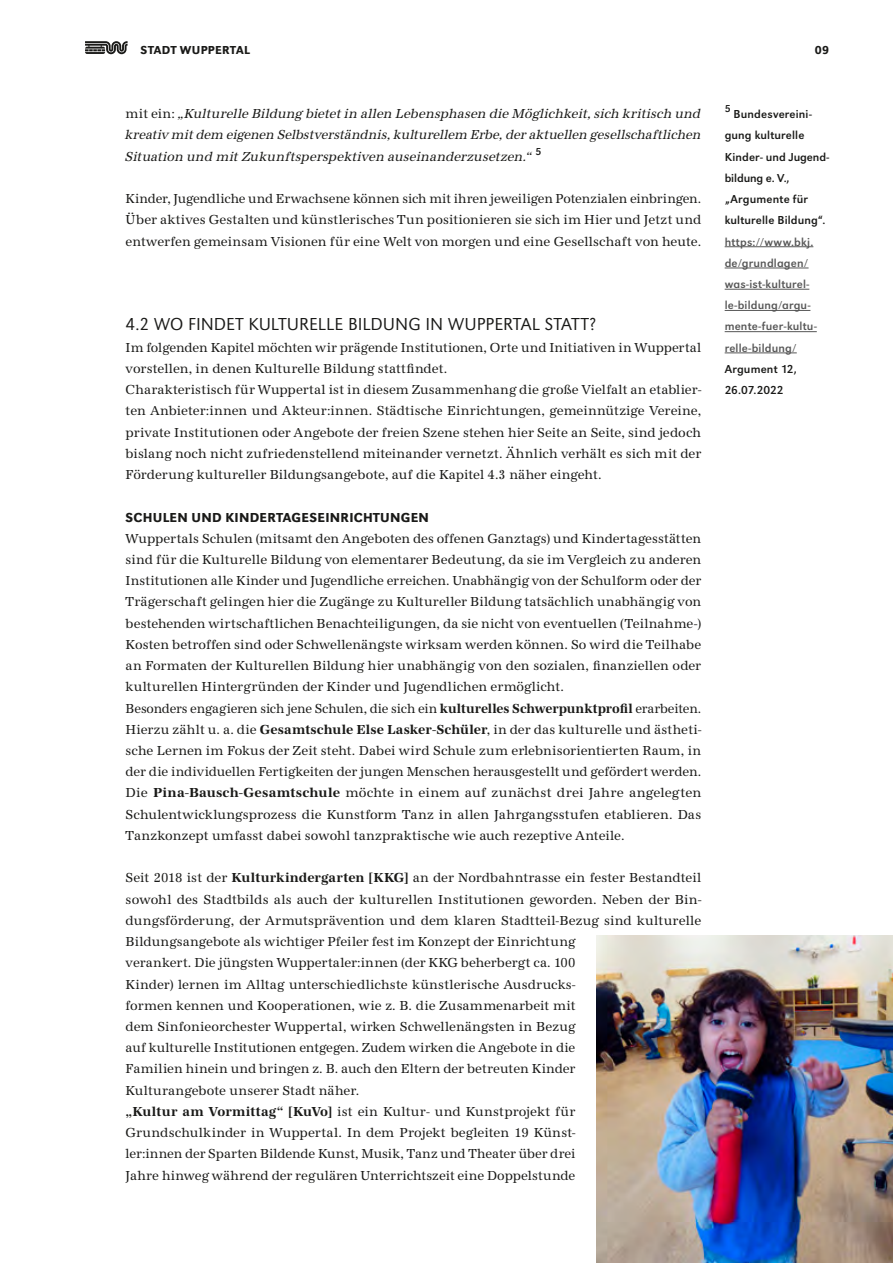
<style>
.page{position:relative;width:893px;height:1263px;background:#fff}
.page>*{position:absolute;margin:0;border:0;box-sizing:border-box;transform-origin:0 0}
.Subline_12pt{font:300 18px "URW Grotesk";color:#1a1a18}
.Fließtext_URW-Antiqu{font:13.5px/21.3px "URW Antiqua Nar";color:#1a1a18;text-align:justify}
.Fließtext_URW-Antiqu-2{font:italic 13.5px/21.1px "URW Antiqua Nar";letter-spacing:.01em;color:#1a1a18;text-align:justify}
.Subline_Innen_9pt{font:500 13.5px "URW Grotesk";letter-spacing:.02em;color:#1a1a18}
.Infotext_8pt{font:12px/21.3px "URW Grotesk";letter-spacing:.01em;color:#1a1a18}
.Infotext_8pt-2{font:12px/21.1px "URW Grotesk";letter-spacing:.015em;color:#565656}
.t1{font:500 12px "URW Grotesk";letter-spacing:.025em;color:#1a1a18}
.Infotext_8pt-3{font:10.5px "URW Grotesk";color:#1a1a18}
.s1{font-style:normal}
.s2{font-weight:700}
</style>
<div class="page">
<svg style="left:85px;top:41px;width:43px;height:13px"></svg>
<img style="left:597px;top:935px;width:296px;height:328px">
<hr style="left:725px;top:246px;width:88px;height:1px;background:#565656">
<hr style="left:725px;top:268px;width:84px;height:1px;background:#565656">
<hr style="left:725px;top:289px;width:84px;height:1px;background:#565656">
<hr style="left:725px;top:310px;width:85px;height:1px;background:#565656">
<hr style="left:725px;top:331px;width:92px;height:1px;background:#565656">
<hr style="left:725px;top:353px;width:72px;height:1px;background:#565656">
<p class="t1" style="left:141px;top:43px;width:111px">STADT WUPPERTAL</p>
<p class="t1" style="left:815px;top:43px;width:16px">09</p>
<p class="Fließtext_URW-Antiqu-2" style="left:126px;top:103px;width:577px"><span class="s1">mit ein:</span> „Kulturelle Bildung bietet in allen Lebensphasen die Möglichkeit, sich kritisch und kreativ mit dem eigenen Selbstverständnis, kulturellem Erbe, der aktuellen gesellschaftlichen Situation und mit Zukunftsperspektiven auseinanderzusetzen.“ <sup>5</sup></p>
<p class="Fließtext_URW-Antiqu" style="left:126px;top:188px;width:577px">Kinder, Jugendliche und Erwachsene können sich mit ihren jeweiligen Potenzialen einbringen.<br>Über aktives Gestalten und künstlerisches Tun positionieren sie sich im Hier und Jetzt und entwerfen gemeinsam Visionen für eine Welt von morgen und eine Gesellschaft von heute.</p>
<p class="Subline_12pt" style="left:126px;top:314px;width:472px">4.2 WO FINDET KULTURELLE BILDUNG IN WUPPERTAL STATT?</p>
<p class="Fließtext_URW-Antiqu" style="left:126px;top:337px;width:577px">Im folgenden Kapitel möchten wir prägende Institutionen, Orte und Initiativen in Wuppertal vorstellen, in denen Kulturelle Bildung stattfindet.</p>
<p class="Fließtext_URW-Antiqu" style="left:126px;top:379px;width:577px">Charakteristisch für Wuppertal ist in diesem Zusammenhang die große Vielfalt an etablier&shy;ten Anbieter:innen und Akteur:innen. Städtische Einrichtungen, gemeinnützige Vereine, private Institutionen oder Angebote der freien Szene stehen hier Seite an Seite, sind jedoch bislang noch nicht zufriedenstellend miteinander vernetzt. Ähnlich verhält es sich mit der Förderung kultureller Bildungsangebote, auf die Kapitel 4.3 näher eingeht.</p>
<p class="Subline_Innen_9pt" style="left:126px;top:509px;width:305px">SCHULEN UND KINDERTAGESEINRICHTUNGEN</p>
<p class="Fließtext_URW-Antiqu" style="left:126px;top:528px;width:577px">Wuppertals Schulen (mitsamt den Angeboten des offenen Ganztags) und Kindertagesstätten sind für die Kulturelle Bildung von elementarer Bedeutung, da sie im Vergleich zu anderen Institutionen alle Kinder und Jugendliche erreichen. Unabhängig von der Schulform oder der Trägerschaft gelingen hier die Zugänge zu Kultureller Bildung tatsächlich unabhängig von bestehenden wirtschaftlichen Benachteiligungen, da sie nicht von eventuellen (Teilnahme-)<br>Kosten betroffen sind oder Schwellenängste wirksam werden können. So wird die Teilhabe an Formaten der Kulturellen Bildung hier unabhängig von den sozialen, finanziellen oder kulturellen Hintergründen der Kinder und Jugendlichen ermöglicht.</p>
<p class="Fließtext_URW-Antiqu" style="left:126px;top:697px;width:577px">Besonders engagieren sich jene Schulen, die sich ein <span class="s2">kulturelles Schwerpunktprofil</span> erarbeiten.<br>Hierzu zählt u. a. die <span class="s2">Gesamtschule Else Lasker-Schüler</span>, in der das kulturelle und ästheti&shy;sche Lernen im Fokus der Zeit steht. Dabei wird Schule zum erlebnisorientierten Raum, in der die individuellen Fertigkeiten der jungen Menschen herausgestellt und gefördert werden.</p>
<p class="Fließtext_URW-Antiqu" style="left:126px;top:782px;width:577px">Die <span class="s2">Pina-Bausch-Gesamtschule</span> möchte in einem auf zunächst drei Jahre angelegten Schulentwicklungsprozess die Kunstform Tanz in allen Jahrgangsstufen etablieren. Das Tanzkonzept umfasst dabei sowohl tanzpraktische wie auch rezeptive Anteile.</p>
<p class="Fließtext_URW-Antiqu" style="left:126px;top:867px;width:577px;text-align:left">Seit 2018 ist der <span class="s2">Kulturkindergarten [KKG]</span> an der Nordbahntrasse ein fester Bestandteil sowohl des Stadtbilds als auch der kulturellen Institutionen geworden. Neben der Bin&shy;dungsförderung, der Armutsprävention und dem klaren Stadtteil-Bezug sind kulturelle Bildungsangebote als wichtiger Pfeiler fest im Konzept der Einrichtung<br>verankert. Die jüngsten Wuppertaler:innen (der KKG beherbergt ca. 100<br>Kinder) lernen im Alltag unterschiedlichste künstlerische Ausdrucks-<br>formen kennen und Kooperationen, wie z. B. die Zusammenarbeit mit<br>dem Sinfonieorchester Wuppertal, wirken Schwellenängsten in Bezug<br>auf kulturelle Institutionen entgegen. Zudem wirken die Angebote in die<br>Familien hinein und bringen z. B. auch den Eltern der betreuten Kinder<br>Kulturangebote unserer Stadt näher.</p>
<p class="Fließtext_URW-Antiqu" style="left:126px;top:1101px;width:451px"><span class="s2">„Kultur am Vormittag“ [KuVo]</span> ist ein Kultur- und Kunstprojekt für Grundschulkinder in Wuppertal. In dem Projekt begleiten 19 Künst&shy;ler:innen der Sparten Bildende Kunst, Musik, Tanz und Theater über drei Jahre hinweg während der regulären Unterrichtszeit eine Doppelstunde</p>
<p class="Infotext_8pt-3" style="left:725px;top:103px;width:7px">5</p>
<p class="Infotext_8pt" style="left:725px;top:104px;width:106px;text-indent:9px">Bundesvereini&shy;gung kulturelle<br>Kinder- und Jugend&shy;bildung e. V., „Argumente für kulturelle Bildung“.</p>
<p class="Infotext_8pt-2" style="left:725px;top:231px;width:94px">https://www.bkj. de/grundlagen/ was-ist-kulturel&shy;le-bildung/argu&shy;mente-fuer-kultu&shy;relle-bildung/</p>
<p class="Infotext_8pt" style="left:725px;top:358px;width:74px">Argument 12,<br>26.07.2022</p>
</div>
